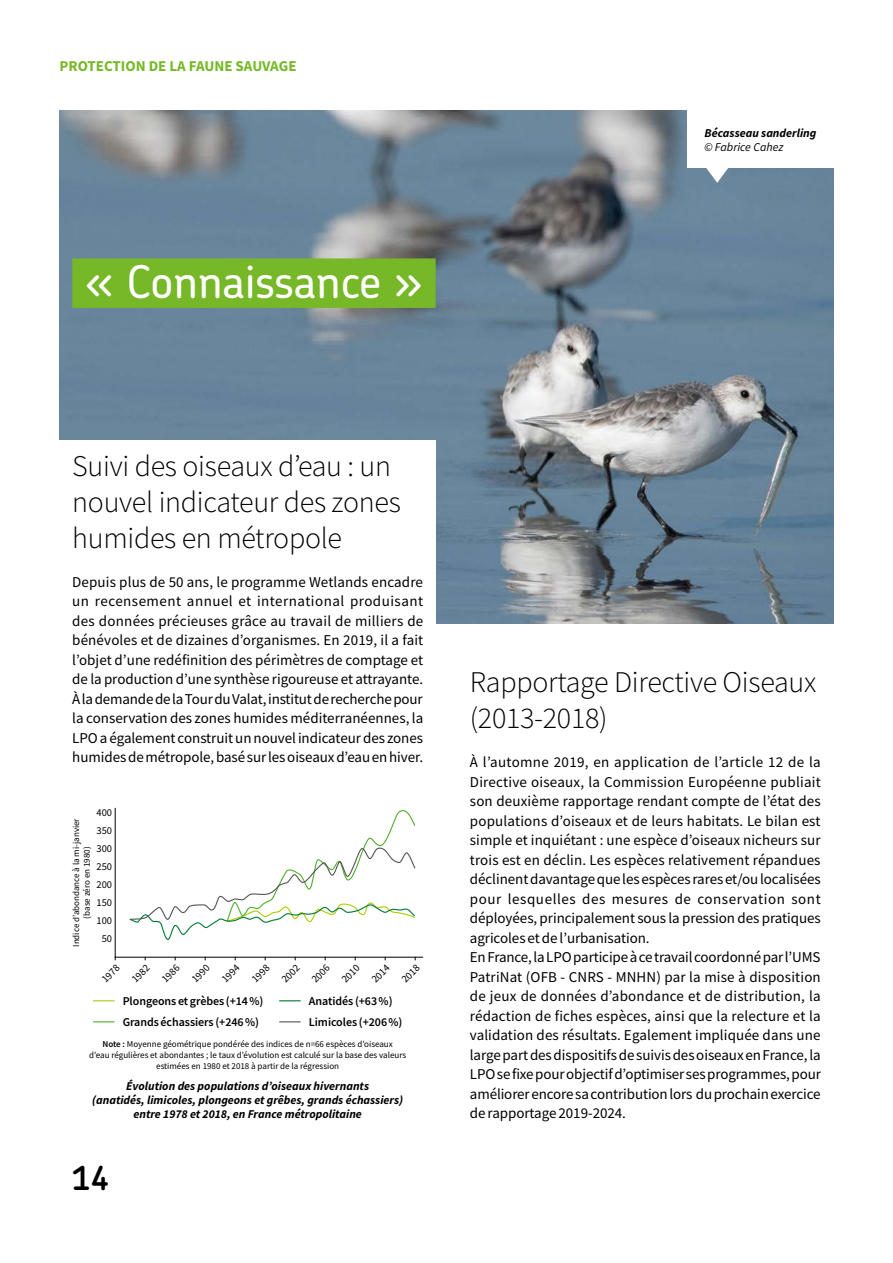
<style>
.page{position:relative;width:893px;height:1263px;background:#fff}
.page>*{position:absolute;margin:0;border:0;box-sizing:border-box;transform-origin:0 0}
.t1{font:500 45px "Chevin Pro";color:#fff}
.t2{font:600 33px "Chevin Pro";color:#000}
.t3{font:300 30px/36px "Source Sans Pro";letter-spacing:-.01em;color:#000}
.t4{font:15px/19.5px "Source Sans Pro";color:#000}
.t5{font:700 15px "Source Sans Pro";color:#76b828}
.t6{font:italic 700 12px/14.4px "Source Sans Pro";color:#000;text-align:center}
.t7{font:600 12px "Source Sans Pro";letter-spacing:-.005em;color:#000}
.t8{font:italic 12px "Source Sans Pro";color:#000}
.t9{font:10.5px/18px "Source Sans Pro";letter-spacing:-.005em;color:#000;text-align:center}
.t10{font:9px/10.8px "Source Sans Pro";color:#000;text-align:center}
.s1{font-weight:600}
</style>
<div class="page">
<img style="left:60px;top:111px;width:773px;height:512px">
<div style="left:72px;top:258px;width:364px;height:50px;background:#76b828"></div>
<svg style="left:705px;top:168px;width:24px;height:15px"></svg>
<div style="left:688px;top:111px;width:145px;height:57px;background:#fff"></div>
<svg style="left:114px;top:807px;width:310px;height:151px"></svg>
<svg style="left:93px;top:1000px;width:21px;height:1px"></svg>
<svg style="left:280px;top:1000px;width:20px;height:1px"></svg>
<svg style="left:93px;top:1021px;width:21px;height:1px"></svg>
<svg style="left:280px;top:1021px;width:20px;height:1px"></svg>
<svg style="left:129px;top:810px;width:287px;height:130px"></svg>
<div style="left:60px;top:440px;width:376px;height:335px;background:#fff"></div>
<p class="t5" style="left:60px;top:56px;width:238px">PROTECTION DE LA FAUNE SAUVAGE</p>
<h1 class="t1" style="left:86px;top:252px;width:338px">« Connaissance »</h1>
<p class="t6" style="left:705px;top:125px;width:113px">Bécasseau sanderling</p>
<p class="t8" style="left:705px;top:139px;width:80px">© Fabrice Cahez</p>
<h3 class="t3" style="left:72px;top:448px;width:330px">Suivi des oiseaux d’eau : un nouvel indicateur des zones humides en métropole</h3>
<p class="t4" style="left:72px;top:572px;width:353px;text-align:justify">Depuis plus de 50 ans, le programme Wetlands encadre un recensement annuel et international produisant des données précieuses grâce au travail de milliers de bénévoles et de dizaines d’organismes. En 2019, il a fait l’objet d’une redéfinition des périmètres de comptage et de la production d’une synthèse rigoureuse et attrayante.<br>À la demande de la Tour du Valat, institut de recherche pour la conservation des zones humides méditerranéennes, la LPO a également construit un nouvel indicateur des zones humides de métropole, basé sur les oiseaux d’eau en hiver.</p>
<p class="t9" style="left:97px;top:803px;width:17px">400<br>350<br>300<br>250<br>200<br>150<br>100<br>50</p>
<p class="t10" style="left:71px;top:947px;width:130px;rotate:-90deg">Indice d’abondance à la mi-janvier (base zéro en 1980)</p>
<p class="t9" style="left:97px;top:974px;width:22px;rotate:-45deg">1978</p>
<p class="t9" style="left:127px;top:974px;width:22px;rotate:-45deg">1982</p>
<p class="t9" style="left:157px;top:974px;width:22px;rotate:-45deg">1986</p>
<p class="t9" style="left:187px;top:974px;width:22px;rotate:-45deg">1990</p>
<p class="t9" style="left:217px;top:974px;width:22px;rotate:-45deg">1994</p>
<p class="t9" style="left:247px;top:974px;width:22px;rotate:-45deg">1998</p>
<p class="t9" style="left:277px;top:974px;width:22px;rotate:-45deg">2002</p>
<p class="t9" style="left:307px;top:974px;width:22px;rotate:-45deg">2006</p>
<p class="t9" style="left:337px;top:974px;width:22px;rotate:-45deg">2010</p>
<p class="t9" style="left:367px;top:974px;width:22px;rotate:-45deg">2014</p>
<p class="t9" style="left:397px;top:974px;width:22px;rotate:-45deg">2018</p>
<p class="t7" style="left:123px;top:993px;width:142px">Plongeons et grèbes (+14%)</p>
<p class="t7" style="left:309px;top:993px;width:85px">Anatidés (+63%)</p>
<p class="t7" style="left:123px;top:1014px;width:138px">Grands échassiers (+246%)</p>
<p class="t7" style="left:309px;top:1014px;width:95px">Limicoles (+206%)</p>
<p class="t10" style="left:89px;top:1038px;width:319px"><span class="s1">Note :</span> Moyenne géométrique pondérée des indices de n=66 espèces d’oiseaux<br>d’eau régulières et abondantes ; le taux d’évolution est calculé sur la base des valeurs estimées en 1980 et 2018 à partir de la régression</p>
<p class="t6" style="left:92px;top:1078px;width:312px">Évolution des populations d’oiseaux hivernants<br>(anatidés, limicoles, plongeons et grêbes, grands échassiers) entre 1978 et 2018, en France métropolitaine</p>
<h2 class="t2" style="left:72px;top:1156px;width:38px">14</h2>
<h3 class="t3" style="left:470px;top:664px;width:348px">Rapportage Directive Oiseaux (2013-2018)</h3>
<p class="t4" style="left:470px;top:752px;width:353px">À l’automne 2019, en application de l’article 12 de la Directive oiseaux, la Commission Européenne publiait son deuxième rapportage rendant compte de l’état des populations d’oiseaux et de leurs habitats. Le bilan est simple et inquiétant : une espèce d’oiseaux nicheurs sur trois est en déclin. Les espèces relativement répandues déclinent davantage que les espèces rares et/ou localisées pour lesquelles des mesures de conservation sont déployées, principalement sous la pression des pratiques agricoles et de l’urbanisation.<br>En France, la LPO participe à ce travail coordonné par l’UMS PatriNat (OFB - CNRS - MNHN) par la mise à disposition de jeux de données d’abondance et de distribution, la rédaction de fiches espèces, ainsi que la relecture et la validation des résultats. Egalement impliquée dans une large part des dispositifs de suivis des oiseaux en France, la LPO se fixe pour objectif d’optimiser ses programmes, pour améliorer encore sa contribution lors du prochain exercice de rapportage 2019-2024.</p>
</div>
